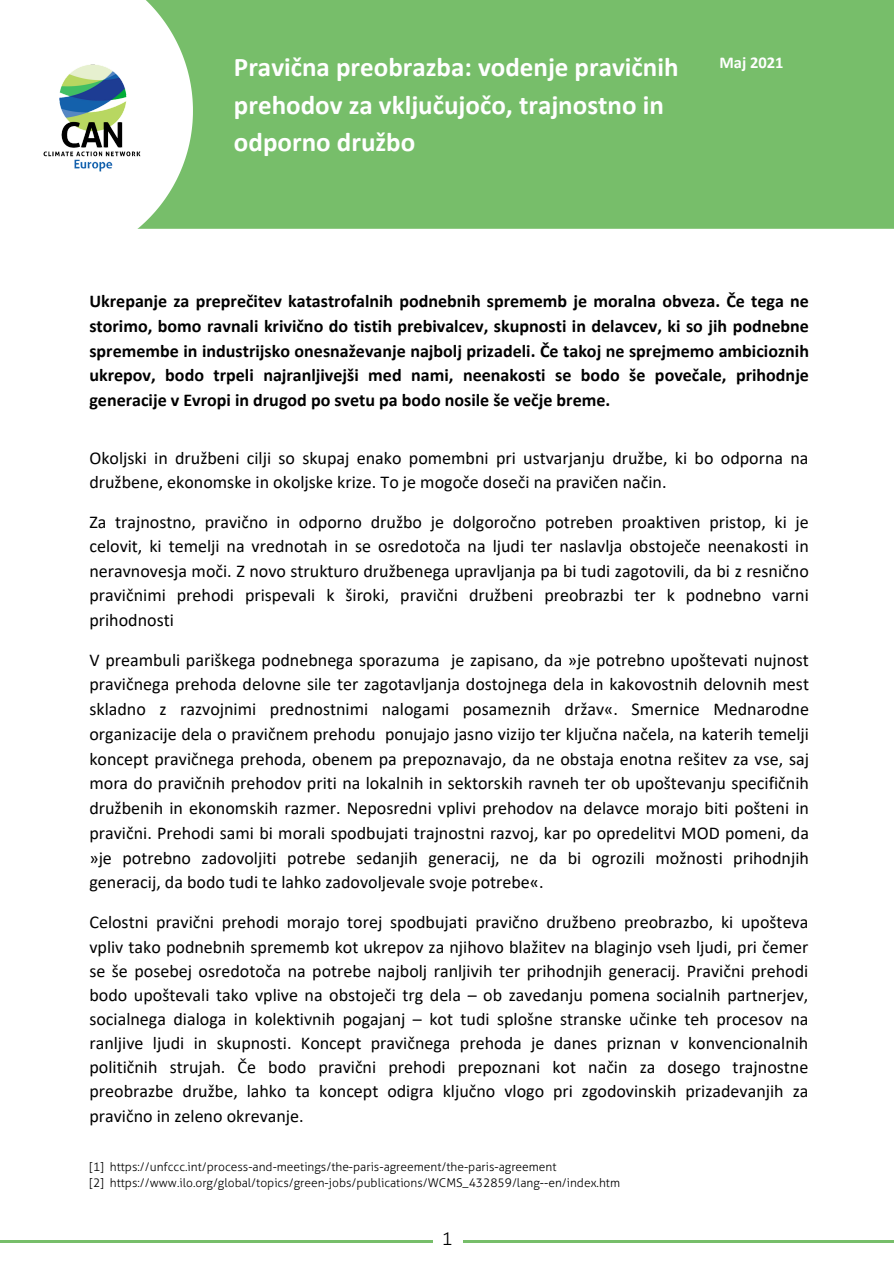
<style>
.page{position:relative;width:894px;height:1264px;background:#fff}
.page>*{position:absolute;margin:0;border:0;box-sizing:border-box;transform-origin:0 0}
.t1{font:700 27px/37.2px "Calibri";color:#fff}
.t2{font:18px/24.8px "Calibri";color:#000;text-align:justify}
.t3{font:700 18px/24.6px "Calibri";color:#000;text-align:justify}
.t4{font:300 18px "Aller";color:#000}
.t5{font:700 16.5px "Calibri";color:#fff}
.t6{font:300 12px "Aller";color:#000}
</style>
<div class="page">
<hr style="left:0;top:1240px;width:433px;height:2px;background:#77be6a">
<hr style="left:463px;top:1240px;width:430px;height:2px;background:#77be6a">
<div style="left:193px;top:0;width:700px;height:229px;background:#77be6a"></div>
<svg style="left:137px;top:0;width:56px;height:229px"></svg>
<img style="left:43px;top:61px;width:101px;height:115px">
<p class="t1" style="left:234px;top:48px;width:446px">Pravična preobrazba: vodenje pravičnih prehodov za vključujočo, trajnostno in odporno družbo</p>
<p class="t5" style="left:719px;top:51px;width:65px">Maj 2021</p>
<p class="t3" style="left:89px;top:289px;width:720px">Ukrepanje za preprečitev katastrofalnih podnebnih sprememb je moralna obveza. Če tega ne storimo, bomo ravnali krivično do tistih prebivalcev, skupnosti in delavcev, ki so jih podnebne spremembe in industrijsko onesnaževanje najbolj prizadeli. Če takoj ne sprejmemo ambicioznih ukrepov, bodo trpeli najranljivejši med nami, neenakosti se bodo še povečale, prihodnje generacije v Evropi in drugod po svetu pa bodo nosile še večje breme.</p>
<p class="t2" style="left:89px;top:445px;width:720px">Okoljski in družbeni cilji so skupaj enako pomembni pri ustvarjanju družbe, ki bo odporna na družbene, ekonomske in okoljske krize. To je mogoče doseči na pravičen način.</p>
<p class="t2" style="left:89px;top:509px;width:720px">Za trajnostno, pravično in odporno družbo je dolgoročno potreben proaktiven pristop, ki je celovit, ki temelji na vrednotah in se osredotoča na ljudi ter naslavlja obstoječe neenakosti in neravnovesja moči. Z novo strukturo družbenega upravljanja pa bi tudi zagotovili, da bi z resnično pravičnimi prehodi prispevali k široki, pravični družbeni preobrazbi ter k podnebno varni prihodnosti</p>
<p class="t2" style="left:89px;top:647px;width:721px">V preambuli pariškega podnebnega sporazuma je zapisano, da »je potrebno upoštevati nujnost pravičnega prehoda delovne sile ter zagotavljanja dostojnega dela in kakovostnih delovnih mest skladno z razvojnimi prednostnimi nalogami posameznih držav«. Smernice Mednarodne organizacije dela o pravičnem prehodu ponujajo jasno vizijo ter ključna načela, na katerih temelji koncept pravičnega prehoda, obenem pa prepoznavajo, da ne obstaja enotna rešitev za vse, saj mora do pravičnih prehodov priti na lokalnih in sektorskih ravneh ter ob upoštevanju specifičnih družbenih in ekonomskih razmer. Neposredni vplivi prehodov na delavce morajo biti pošteni in pravični. Prehodi sami bi morali spodbujati trajnostni razvoj, kar po opredelitvi MOD pomeni, da »je potrebno zadovoljiti potrebe sedanjih generacij, ne da bi ogrozili možnosti prihodnjih generacij, da bodo tudi te lahko zadovoljevale svoje potrebe«.</p>
<p class="t2" style="left:89px;top:909px;width:720px;line-height:24.2px">Celostni pravični prehodi morajo torej spodbujati pravično družbeno preobrazbo, ki upošteva vpliv tako podnebnih sprememb kot ukrepov za njihovo blažitev na blaginjo vseh ljudi, pri čemer se še posebej osredotoča na potrebe najbolj ranljivih ter prihodnjih generacij. Pravični prehodi bodo upoštevali tako vplive na obstoječi trg dela – ob zavedanju pomena socialnih partnerjev, socialnega dialoga in kolektivnih pogajanj – kot tudi splošne stranske učinke teh procesov na ranljive ljudi in skupnosti. Koncept pravičnega prehoda je danes priznan v konvencionalnih političnih strujah. Če bodo pravični prehodi prepoznani kot način za dosego trajnostne preobrazbe družbe, lahko ta koncept odigra ključno vlogo pri zgodovinskih prizadevanjih za pravično in zeleno okrevanje.</p>
<p class="t6" style="left:89px;top:1159px;width:468px">[1] https://unfccc.int/process-and-meetings/the-paris-agreement/the-paris-agreement</p>
<p class="t6" style="left:89px;top:1175px;width:532px">[2] https://www.ilo.org/global/topics/green-jobs/publications/WCMS_432859/lang--en/index.htm</p>
<p class="t4" style="left:441px;top:1227px;width:12px">1</p>
</div>
